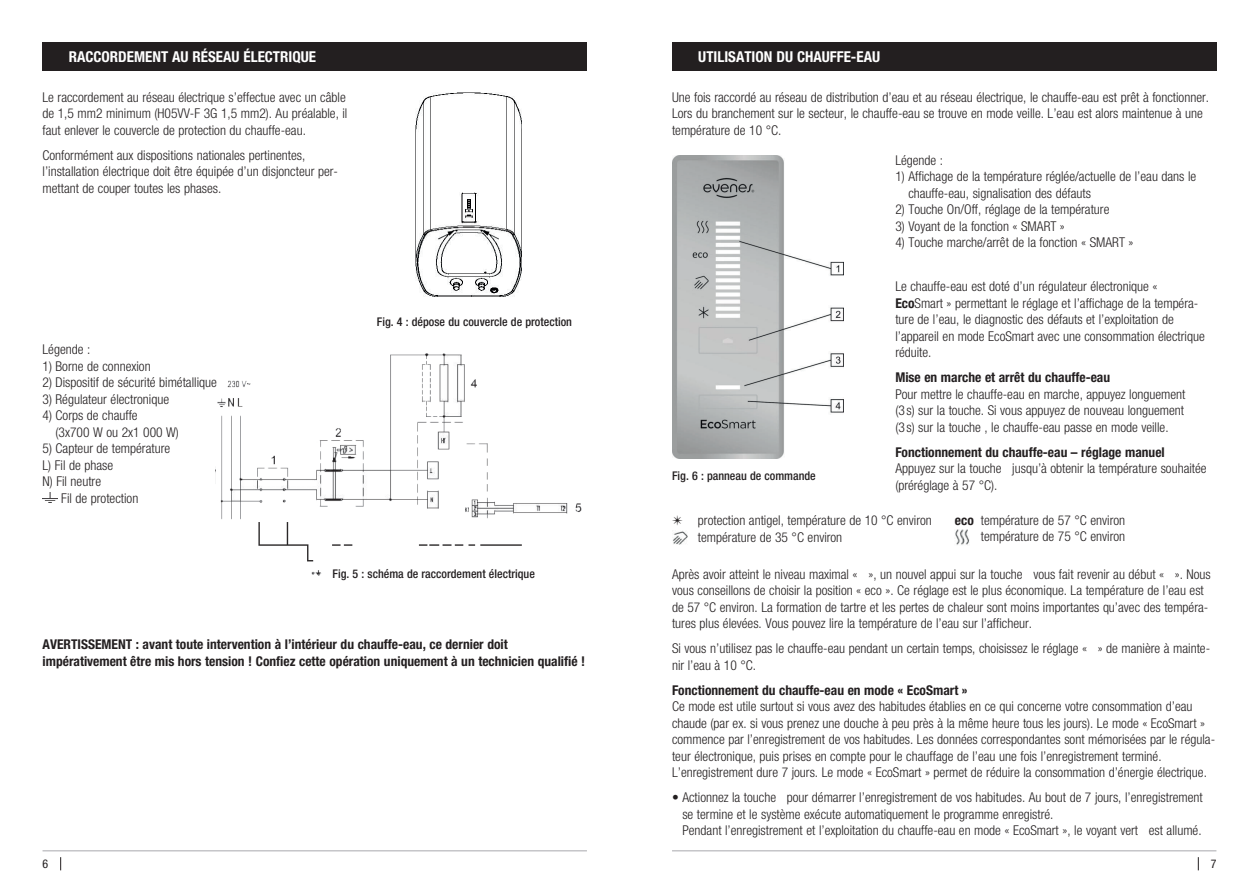
<style>
.page{position:relative;width:1259px;height:893px;background:#fff}
.page>*{position:absolute;margin:0;border:0;box-sizing:border-box;transform-origin:0 0}
.t1{font:700 condensed 15px "Helvetica Neue LT Pro";color:#fff}
.t2{font:300 condensed 13.5px/16.5px "Helvetica Neue LT Pro";color:#231f20}
.t3{font:700 condensed 13.5px/16.5px "Helvetica Neue LT Pro";color:#231f20}
.t4{font:500 condensed 12px "Helvetica Neue LT Pro";color:#231f20}
.t5{font:condensed 12px "Helvetica Neue LT Pro";color:#231f20}
.s1{font-weight:700}
</style>
<div class="page">
<svg style="left:1198px;top:857px;width:1px;height:13px"></svg>
<svg style="left:60px;top:857px;width:1px;height:13px"></svg>
<hr style="left:672px;top:850px;width:544px;height:1px;background:#a8a9ad">
<hr style="left:43px;top:850px;width:544px;height:1px;background:#a8a9ad">
<div style="left:43px;top:43px;width:544px;height:28px;background:#231f20"></div>
<div style="left:672px;top:43px;width:544px;height:28px;background:#231f20"></div>
<img style="left:415px;top:92px;width:106px;height:204px">
<img style="left:215px;top:353px;width:367px;height:223px">
<img style="left:43px;top:492px;width:15px;height:11px">
<img style="left:673px;top:531px;width:14px;height:14px">
<img style="left:955px;top:530px;width:14px;height:15px">
<img style="left:672px;top:155px;width:171px;height:303px">
<p class="t1" style="left:69px;top:48px;width:249px">RACCORDEMENT AU RÉSEAU ÉLECTRIQUE</p>
<p class="t1" style="left:698px;top:48px;width:183px">UTILISATION DU CHAUFFE-EAU</p>
<p class="t2" style="left:43px;top:89px;width:306px">Le raccordement au réseau électrique s’effectue avec un câble de 1,5 mm2 minimum (H05VV-F 3G 1,5 mm2). Au préalable, il faut enlever le couvercle de protection du chauffe-eau.</p>
<p class="t2" style="left:43px;top:147px;width:297px">Conformément aux dispositions nationales pertinentes, l’installation électrique doit être équipée d’un disjoncteur per&shy;mettant de couper toutes les phases.</p>
<p class="t2" style="left:43px;top:341px;width:49px">Légende :</p>
<p class="t2" style="left:43px;top:358px;width:110px">1) Borne de connexion</p>
<p class="t2" style="left:43px;top:374px;width:176px">2) Dispositif de sécurité bimétallique</p>
<p class="t2" style="left:43px;top:391px;width:128px">3) Régulateur électronique</p>
<p class="t2" style="left:56px;top:407px;width:125px;text-indent:-13px">4) Corps de chauffe<br>(3x700 W ou 2x1 000 W)</p>
<p class="t2" style="left:43px;top:440px;width:129px">5) Capteur de température</p>
<p class="t2" style="left:43px;top:457px;width:72px">L) Fil de phase</p>
<p class="t2" style="left:43px;top:473px;width:60px">N) Fil neutre</p>
<p class="t2" style="left:61px;top:490px;width:79px">Fil de protection</p>
<p class="t4" style="left:377px;top:315px;width:197px">Fig. 4 : dépose du couvercle de protection</p>
<p class="t4" style="left:333px;top:566px;width:204px">Fig. 5 : schéma de raccordement électrique</p>
<p class="t3" style="left:43px;top:636px;width:544px">AVERTISSEMENT : avant toute intervention à l’intérieur du chauffe-eau, ce dernier doit impérativement être mis hors tension ! Confiez cette opération uniquement à un technicien qualifié !</p>
<p class="t2" style="left:672px;top:89px;width:538px">Une fois raccordé au réseau de distribution d’eau et au réseau électrique, le chauffe-eau est prêt à fonctionner.<br>Lors du branchement sur le secteur, le chauffe-eau se trouve en mode veille. L’eau est alors maintenue à une température de 10 °C.</p>
<p class="t4" style="left:672px;top:468px;width:145px">Fig. 6 : panneau de commande</p>
<p class="t2" style="left:895px;top:152px;width:49px">Légende :</p>
<p class="t2" style="left:908px;top:168px;width:289px;text-indent:-13px">1) Affichage de la température réglée/actuelle de l’eau dans le chauffe-eau, signalisation des défauts</p>
<p class="t2" style="left:895px;top:201px;width:216px">2) Touche On/Off, réglage de la température</p>
<p class="t2" style="left:895px;top:218px;width:171px">3) Voyant de la fonction « SMART »</p>
<p class="t2" style="left:895px;top:234px;width:240px">4) Touche marche/arrêt de la fonction « SMART »</p>
<p class="t2" style="left:895px;top:278px;width:311px">Le chauffe-eau est doté d’un régulateur électronique « <span class="s1">Eco</span>Smart » permettant le réglage et l’affichage de la tempéra&shy;ture de l’eau, le diagnostic des défauts et l’exploitation de l’appareil en mode EcoSmart avec une consommation électrique réduite.</p>
<p class="t3" style="left:895px;top:369px;width:216px">Mise en marche et arrêt du chauffe-eau</p>
<p class="t2" style="left:895px;top:386px;width:292px;text-align:justify">Pour mettre le chauffe-eau en marche, appuyez longuement (3 s) sur la touche. Si vous appuyez de nouveau longuement (3 s) sur la touche , le chauffe-eau passe en mode veille.</p>
<p class="t3" style="left:895px;top:444px;width:271px">Fonctionnement du chauffe-eau – réglage manuel</p>
<p class="t2" style="left:895px;top:460px;width:313px">Appuyez sur la touche jusqu’à obtenir la température souhaitée (préréglage à 57 °C).</p>
<p class="t2" style="left:698px;top:512px;width:235px;text-indent:-26px">✴ protection antigel, température de 10 °C environ température de 35 °C environ</p>
<p class="t2" style="left:955px;top:512px;width:172px;text-align:right"><span class="s1">eco</span> température de 57 °C environ température de 75 °C environ</p>
<p class="t2" style="left:672px;top:565px;width:540px">Après avoir atteint le niveau maximal « », un nouvel appui sur la touche vous fait revenir au début « ». Nous vous conseillons de choisir la position « eco ». Ce réglage est le plus économique. La température de l’eau est de 57 °C environ. La formation de tartre et les pertes de chaleur sont moins importantes qu’avec des tempéra&shy;tures plus élevées. Vous pouvez lire la température de l’eau sur l’afficheur.</p>
<p class="t2" style="left:672px;top:640px;width:539px">Si vous n’utilisez pas le chauffe-eau pendant un certain temps, choisissez le réglage « » de manière à mainte&shy;nir l’eau à 10 °C.</p>
<p class="t3" style="left:672px;top:682px;width:297px">Fonctionnement du chauffe-eau en mode « EcoSmart »</p>
<p class="t2" style="left:672px;top:698px;width:544px">Ce mode est utile surtout si vous avez des habitudes établies en ce qui concerne votre consommation d’eau chaude (par ex. si vous prenez une douche à peu près à la même heure tous les jours). Le mode « EcoSmart » commence par l’enregistrement de vos habitudes. Les données correspondantes sont mémorisées par le régula&shy;teur électronique, puis prises en compte pour le chauffage de l’eau une fois l’enregistrement terminé.<br>L’enregistrement dure 7 jours. Le mode « EcoSmart » permet de réduire la consommation d’énergie électrique.</p>
<p class="t2" style="left:682px;top:789px;width:522px;text-indent:-10px">• Actionnez la touche pour démarrer l’enregistrement de vos habitudes. Au bout de 7 jours, l’enregistrement se termine et le système exécute automatiquement le programme enregistré.<br>Pendant l’enregistrement et l’exploitation du chauffe-eau en mode « EcoSmart », le voyant vert est allumé.</p>
<p class="t5" style="left:43px;top:857px;width:7px">6</p>
<p class="t5" style="left:1210px;top:857px;width:7px">7</p>
</div>
